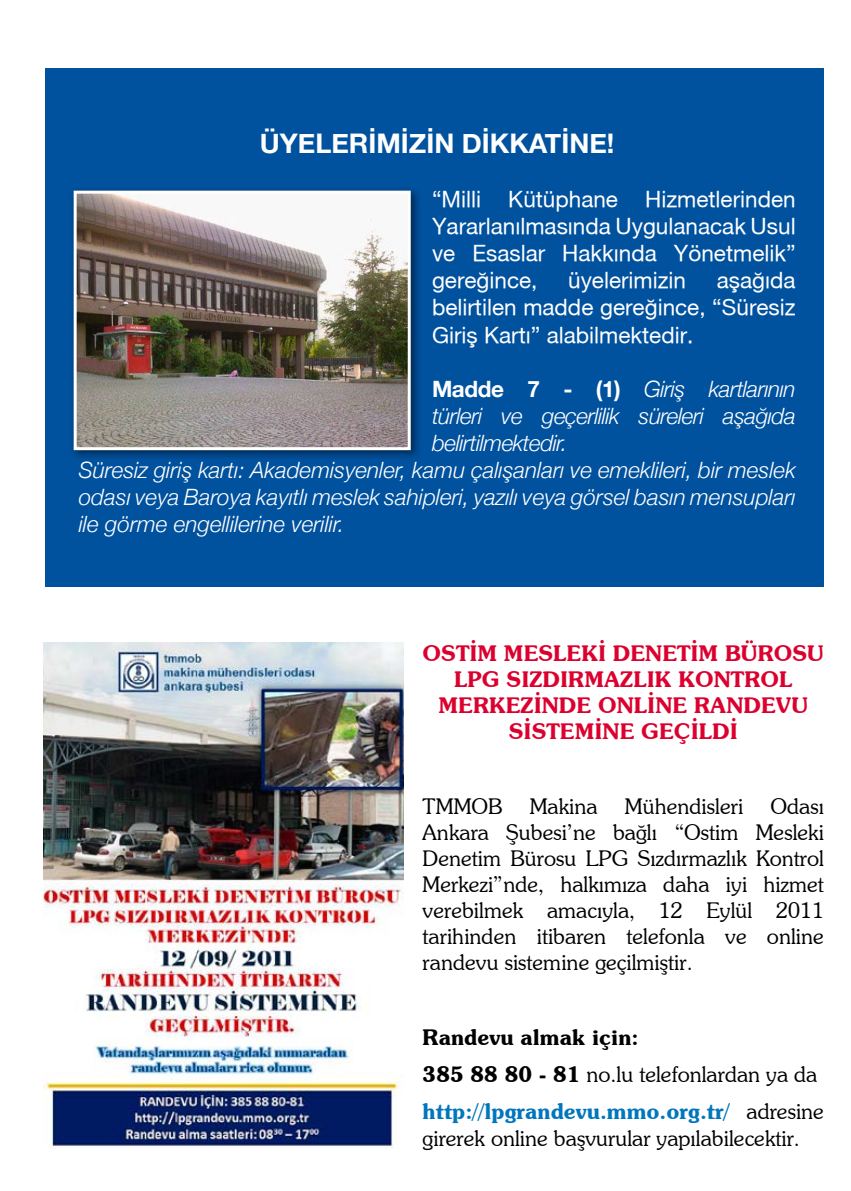
<style>
.page{position:relative;width:851px;height:1191px;background:#fff}
.page>*{position:absolute;margin:0;border:0;box-sizing:border-box;transform-origin:0 0}
.t1{font:700 27px "Helvetica Neue";color:#fff}
.t2{font:22.5px/27px "Helvetica Neue";color:#fff;text-align:justify}
.t3{font:italic 300 22.5px "Helvetica Neue";color:#fff}
.t4{font:italic 300 22.5px "Helvetica Neue";letter-spacing:-.02em;color:#fff}
.t5{font:300 21.75px/26.1px "Souvenir IT Cby BT";color:#000;text-align:justify}
.t6{font:600 21.75px/26.1px "Souvenir IT Cby BT";color:#dc002e;text-align:center}
.s1{font-weight:700;font-style:normal}
.s2{font-weight:600}
.s3{font-weight:600;color:#0076bd}
</style>
<div class="page">
<img style="left:44px;top:642px;width:359px;height:506px">
<div style="left:45px;top:69px;width:778px;height:518px;background:#00519e"></div>
<div style="left:68px;top:185px;width:359px;height:282px;background:#000;opacity:.5"></div>
<img style="left:78px;top:195px;width:328px;height:251px">
<div style="left:74px;top:191px;width:336px;height:259px;border:3px solid #fff"></div>
<p class="t1" style="left:260px;top:127px;width:356px">ÜYELERİMİZİN DİKKATİNE!</p>
<p class="t2" style="left:432px;top:186px;width:365px">“Milli Kütüphane Hizmetlerinden Yararlanılmasında Uygulanacak Usul ve Esaslar Hakkında Yönetmelik” gereğince,</p>
<p class="t2" style="left:432px;top:267px;width:365px;text-indent:285px">aşağıda belirtilen madde gereğince, “Süresiz Giriş Kartı” alabilmektedir.</p>
<p class="t4" style="left:432px;top:375px;width:365px"><span class="s1">Madde 7 - (1)</span> Giriş kartlarının</p>
<p class="t4" style="left:432px;top:402px;width:365px">türleri ve geçerlilik süreleri aşağıda</p>
<p class="t4" style="left:432px;top:429px;width:137px">belirtilmektedir.</p>
<p class="t3" style="left:79px;top:456px;width:718px">Süresiz giriş kartı: Akademisyenler, kamu çalışanları ve emeklileri, bir meslek</p>
<p class="t3" style="left:79px;top:483px;width:718px">odası veya Baroya kayıtlı meslek sahipleri, yazılı veya görsel basın mensupları</p>
<p class="t3" style="left:79px;top:510px;width:267px">ile görme engellilerine verilir.</p>
<p class="t2" style="left:568px;top:267px;width:119px">üyelerimizin</p>
<p class="t6" style="left:422px;top:639px;width:403px">OSTİM MESLEKİ DENETİM BÜROSU<br>LPG SIZDIRMAZLIK KONTROL<br>MERKEZİNDE ONLİNE RANDEVU<br>SİSTEMİNE GEÇİLDİ</p>
<p class="t5" style="left:422px;top:792px;width:403px">TMMOB Makina Mühendisleri Odası Ankara Şubesi’ne bağlı “Ostim Mesleki Denetim Bürosu LPG Sızdırmazlık Kontrol Merkezi”nde, halkımıza daha iyi hizmet verebilmek amacıyla, 12 Eylül 2011 tarihinden itibaren telefonla ve online randevu sistemine geçilmiştir.</p>
<p class="t5" style="left:422px;top:1018px;width:403px;line-height:37.2px;text-align:left"><span class="s2">Randevu almak için:<br>385 88 80 - 81</span> no.lu telefonlardan ya da <span class="s3">http://lpgrandevu.mmo.org.tr/</span> adresine</p>
<p class="t5" style="left:422px;top:1124px;width:378px">girerek online başvurular yapılabilecektir.</p>
</div>
